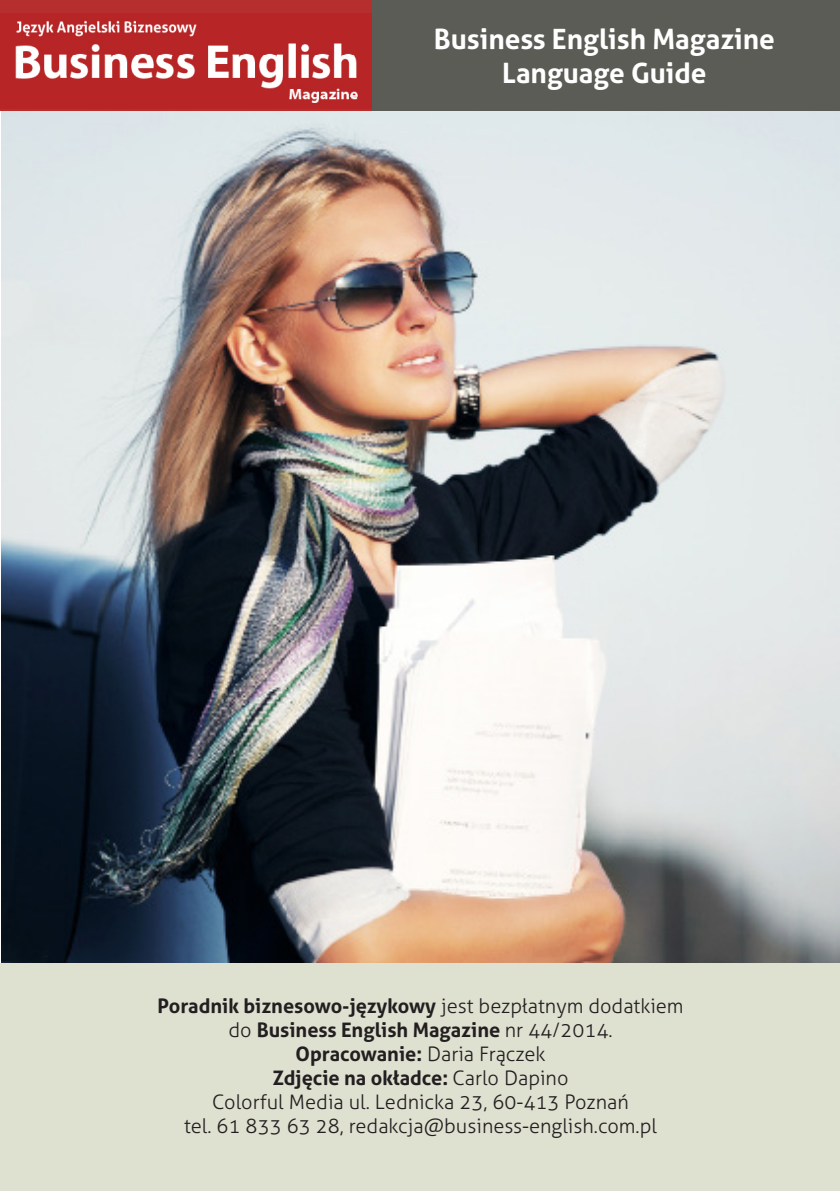
<style>
.page{position:relative;width:840px;height:1191px;background:#fff}
.page>*{position:absolute;margin:0;border:0;box-sizing:border-box;transform-origin:0 0}
.t1{font:700 28px "Aller";color:#fff}
.t2{font:700 20px "Aller";color:#231f20}
.t3{font:300 20px "Aller";color:#231f20}
.s1{font-weight:300}
</style>
<div class="page">
<img style="left:1px;top:111px;width:838px;height:852px">
<div style="left:371px;top:0;width:468px;height:111px;background:#5a5c55"></div>
<div style="left:0;top:963px;width:839px;height:228px;background:#dee0d0"></div>
<div style="left:0;top:0;width:371px;height:111px;background:#b72526"></div>
<img style="left:15px;top:19px;width:344px;height:87px">
<p class="t1" style="left:433px;top:22px;width:342px">Business English Magazine</p>
<p class="t1" style="left:502px;top:55px;width:206px">Language Guide</p>
<p class="t2" style="left:157px;top:993px;width:527px">Poradnik biznesowo-językowy <span class="s1">jest bezpłatnym dodatkiem</span></p>
<p class="t2" style="left:228px;top:1017px;width:385px"><span class="s1">do</span> Business English Magazine <span class="s1">nr 44/2014.</span></p>
<p class="t2" style="left:295px;top:1041px;width:251px">Opracowanie: <span class="s1">Daria Frączek</span></p>
<p class="t2" style="left:272px;top:1065px;width:297px">Zdjęcie na okładce: <span class="s1">Carlo Dapino</span></p>
<p class="t3" style="left:212px;top:1090px;width:418px">Colorful Media ul. Lednicka 23, 60-413 Poznań</p>
<p class="t3" style="left:184px;top:1114px;width:474px">tel. 61 833 63 28, redakcja@business-english.com.pl</p>
</div>
